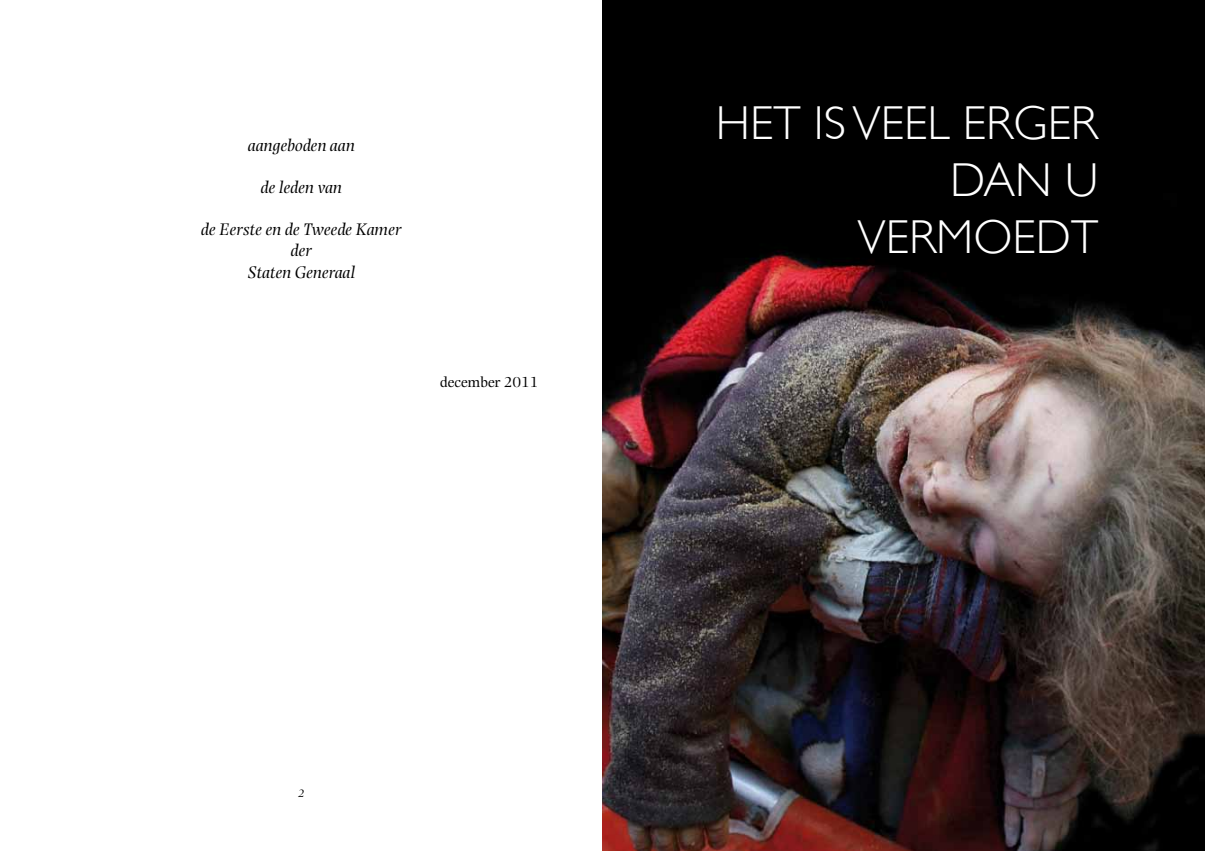
<style>
.page{position:relative;width:1205px;height:851px;background:#fff}
.page>*{position:absolute;margin:0;border:0;box-sizing:border-box;transform-origin:0 0}
.t1{font:300 47.5px/57px "Gill Sans";color:#fff;text-align:right}
.t2{font:italic 17.5px/21px "Photina";color:#000;text-align:center}
.t3{font:15px "Photina";color:#000}
.t4{font:italic 11.25px "Photina";color:#000}
</style>
<div class="page">
<img style="left:602px;top:0;width:603px;height:850px">
<p class="t2" style="left:248px;top:135px;width:108px">aangeboden aan</p>
<p class="t2" style="left:261px;top:177px;width:83px">de leden van</p>
<p class="t2" style="left:201px;top:219px;width:202px">de Eerste en de Tweede Kamer der<br>Staten Generaal</p>
<p class="t3" style="left:440px;top:373px;width:100px">december 2011</p>
<p class="t4" style="left:298px;top:786px;width:8px">2</p>
<h1 class="t1" style="left:716px;top:95px;width:384px">HET IS VEEL ERGER<br>DAN U<br>VERMOEDT</h1>
</div>
